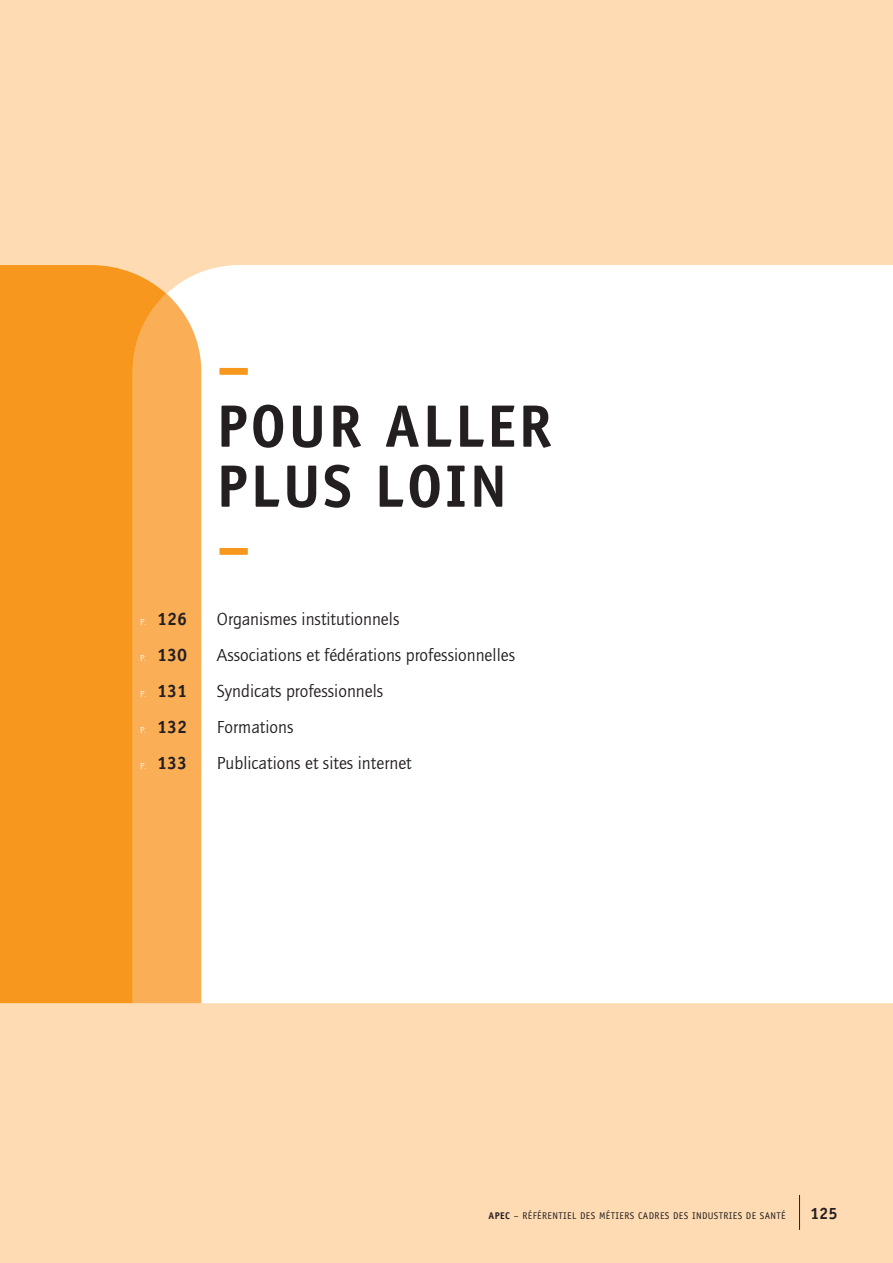
<style>
.page{position:relative;width:893px;height:1263px;background:#fedbb3}
.page>*{position:absolute;margin:0;border:0;box-sizing:border-box;transform-origin:0 0}
.t1{font:700 60px/60px "Officina Sans";letter-spacing:.04em;color:#231f20}
.t2{font:700 60px "Officina Sans";color:#f7971d}
.t3{font:18px/36px "Quay Itc T";color:#231f20}
.t4{font:700 18px/36px "Officina Sans";color:#231f20;text-align:justify}
.t5{font:700 16.5px "Officina Sans";color:#231f20}
.t6{font:9.75px "Officina Sans";letter-spacing:.04em;color:#231f20}
.s1{font-family:"Quay Itc T";font-weight:400;font-size:9px;color:#fff}
.s2{font-weight:700}
</style>
<div class="page">
<div style="left:166px;top:265px;width:727px;height:738px;background:#fff"></div>
<div style="left:0;top:265px;width:166px;height:738px;background:#f7971d"></div>
<div style="left:133px;top:294px;width:68px;height:709px;background:#faae56"></div>
<hr style="left:799px;top:1195px;width:1px;height:35px;background:#231f20">
<p class="t4" style="left:140px;top:601px;width:48px"><span class="s1">p.</span> 126 <span class="s1">p.</span> 130 <span class="s1">p.</span> 131 <span class="s1">p.</span> 132 <span class="s1">p.</span> 133</p>
<h1 class="t2" style="left:217px;top:329px;width:35px">–</h1>
<h1 class="t1" style="left:217px;top:396px;width:337px">POUR ALLER<br>PLUS LOIN</h1>
<h1 class="t2" style="left:217px;top:509px;width:35px">–</h1>
<p class="t3" style="left:217px;top:601px;width:300px">Organismes institutionnels<br>Associations et fédérations professionnelles<br>Syndicats professionnels<br>Formations<br>Publications et sites internet</p>
<p class="t6" style="left:489px;top:1210px;width:299px"><span class="s2">APEC</span> – RÉFÉRENTIEL DES MÉTIERS CADRES DES INDUSTRIES DE SANTÉ</p>
<p class="t5" style="left:810px;top:1203px;width:29px">125</p>
</div>
